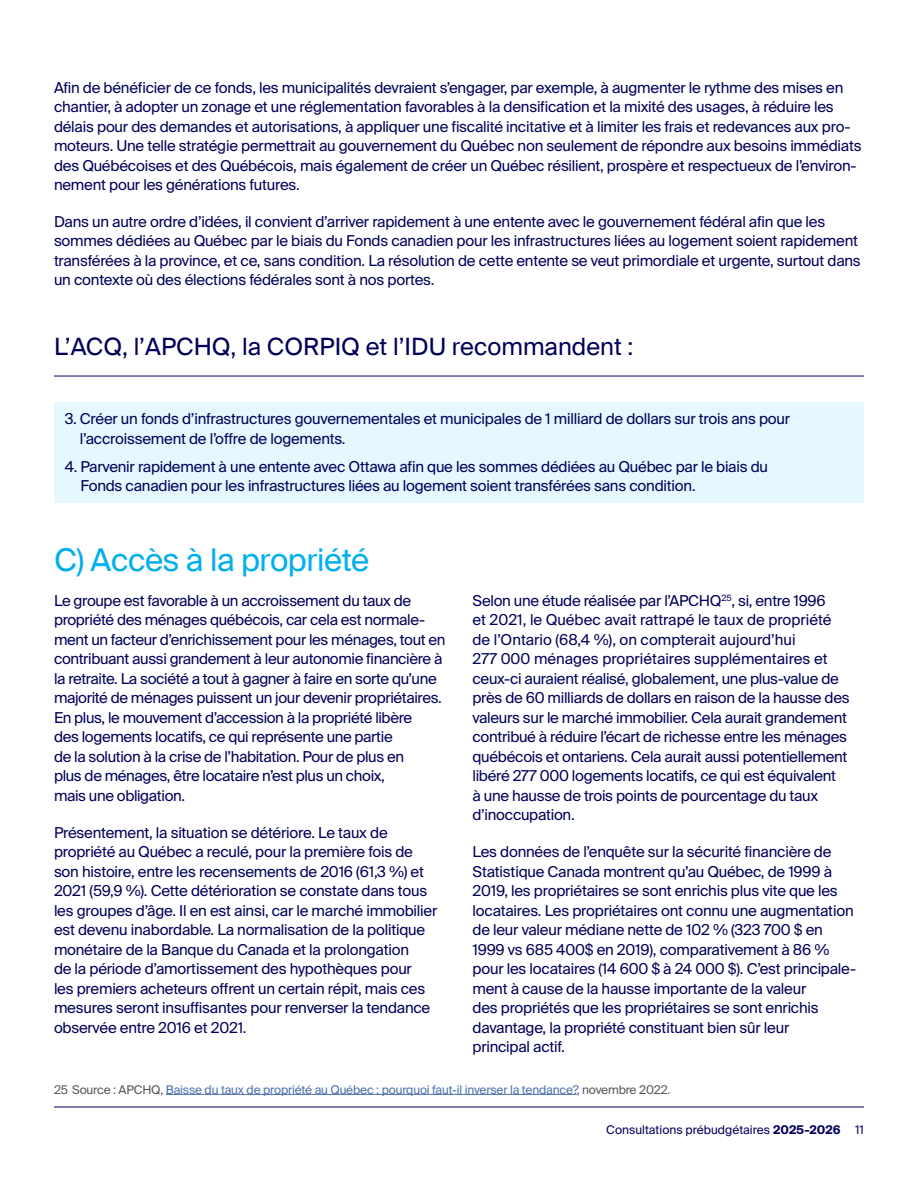
<style>
.page{position:relative;width:918px;height:1188px;background:#fff}
.page>*{position:absolute;margin:0;border:0;box-sizing:border-box;transform-origin:0 0}
.t1{font:31.5px "Suisse Intl";letter-spacing:-.015em;color:#00aff0}
.S-TITRE_2{font:24px "Suisse Intl";color:#00005a}
.TEXTE_COURANT{font:15px/19.5px "Suisse Intl";letter-spacing:-.015em;color:#00005a}
.Note{font:12px "Suisse Intl";letter-spacing:-.015em;color:#4d72ac}
.t2{font:12px "Suisse Intl";color:#00005a}
.s1{color:#57585a}
.s2{font-weight:700}
</style>
<div class="page">
<hr style="left:54px;top:1107px;width:810px;height:1px;background:#00005a">
<hr style="left:166px;top:1094px;width:411px;height:1px;background:#4d72ac">
<hr style="left:54px;top:376px;width:810px;height:1px;background:#00005a">
<div style="left:54px;top:402px;width:810px;height:100px;background:#e6f7fd"></div>
<p class="TEXTE_COURANT" style="left:54px;top:78px;width:809px">Afin de bénéficier de ce fonds, les municipalités devraient s’engager, par exemple, à augmenter le rythme des mises en chantier, à adopter un zonage et une réglementation favorables à la densification et la mixité des usages, à réduire les délais pour des demandes et autorisations, à appliquer une fiscalité incitative et à limiter les frais et redevances aux pro&shy;moteurs. Une telle stratégie permettrait au gouvernement du Québec non seulement de répondre aux besoins immédiats des Québécoises et des Québécois, mais également de créer un Québec résilient, prospère et respectueux de l’environ&shy;nement pour les générations futures.</p>
<p class="TEXTE_COURANT" style="left:54px;top:212px;width:808px">Dans un autre ordre d’idées, il convient d’arriver rapidement à une entente avec le gouvernement fédéral afin que les sommes dédiées au Québec par le biais du Fonds canadien pour les infrastructures liées au logement soient rapidement transférées à la province, et ce, sans condition. La résolution de cette entente se veut primordiale et urgente, surtout dans un contexte où des élections fédérales sont à nos portes.</p>
<p class="S-TITRE_2" style="left:54px;top:332px;width:581px">L’ACQ, l’APCHQ, la CORPIQ et l’IDU recommandent :</p>
<p class="TEXTE_COURANT" style="left:80px;top:409px;width:712px;text-indent:-15px">3. Créer un fonds d’infrastructures gouvernementales et municipales de 1 milliard de dollars sur trois ans pour l’accroissement de l’offre de logements.</p>
<p class="TEXTE_COURANT" style="left:81px;top:457px;width:689px;text-indent:-16px">4. Parvenir rapidement à une entente avec Ottawa afin que les sommes dédiées au Québec par le biais du<br>Fonds canadien pour les infrastructures liées au logement soient transférées sans condition.</p>
<h3 class="t1" style="left:54px;top:542px;width:317px">C) Accès à la propriété</h3>
<p class="TEXTE_COURANT" style="left:54px;top:591px;width:393px">Le groupe est favorable à un accroissement du taux de propriété des ménages québécois, car cela est normale&shy;ment un facteur d’enrichissement pour les ménages, tout en contribuant aussi grandement à leur autonomie financière à la retraite. La société a tout à gagner à faire en sorte qu’une majorité de ménages puissent un jour devenir propriétaires.<br>En plus, le mouvement d’accession à la propriété libère<br>des logements locatifs, ce qui représente une partie<br>de la solution à la crise de l’habitation. Pour de plus en<br>plus de ménages, être locataire n’est plus un choix,<br>mais une obligation.</p>
<p class="TEXTE_COURANT" style="left:54px;top:823px;width:385px">Présentement, la situation se détériore. Le taux de propriété au Québec a reculé, pour la première fois de son histoire, entre les recensements de 2016 (61,3 %) et 2021 (59,9 %). Cette détérioration se constate dans tous les groupes d’âge. Il en est ainsi, car le marché immobilier est devenu inabordable. La normalisation de la politique monétaire de la Banque du Canada et la prolongation<br>de la période d’amortissement des hypothèques pour<br>les premiers acheteurs offrent un certain répit, mais ces mesures seront insuffisantes pour renverser la tendance observée entre 2016 et 2021.</p>
<p class="TEXTE_COURANT" style="left:472px;top:591px;width:379px">Selon une étude réalisée par l’APCHQ<sup>25</sup>, si, entre 1996<br>et 2021, le Québec avait rattrapé le taux de propriété de l’Ontario (68,4 %), on compterait aujourd’hui<br>277 000 ménages propriétaires supplémentaires et ceux-ci auraient réalisé, globalement, une plus-value de près de 60 milliards de dollars en raison de la hausse des valeurs sur le marché immobilier. Cela aurait grandement contribué à réduire l’écart de richesse entre les ménages québécois et ontariens. Cela aurait aussi potentiellement libéré 277 000 logements locatifs, ce qui est équivalent<br>à une hausse de trois points de pourcentage du taux d’inoccupation.</p>
<p class="TEXTE_COURANT" style="left:472px;top:842px;width:385px">Les données de l’enquête sur la sécurité financière de Statistique Canada montrent qu’au Québec, de 1999 à 2019, les propriétaires se sont enrichis plus vite que les locataires. Les propriétaires ont connu une augmentation de leur valeur médiane nette de 102 % (323 700 $ en 1999 vs 685 400$ en 2019), comparativement à 86 % pour les locataires (14 600 $ à 24 000 $). C’est principale&shy;ment à cause de la hausse importante de la valeur<br>des propriétés que les propriétaires se sont enrichis davantage, la propriété constituant bien sûr leur<br>principal actif.</p>
<p class="Note" style="left:54px;top:1082px;width:618px"><span class="s1">25 Source : APCHQ,</span> Baisse du taux de propriété au Québec : pourquoi faut-il inverser la tendance?<span class="s1">, novembre 2022.</span></p>
<p class="t2" style="left:606px;top:1123px;width:259px">Consultations prébudgétaires <span class="s2">2025-2026</span> 11</p>
</div>
